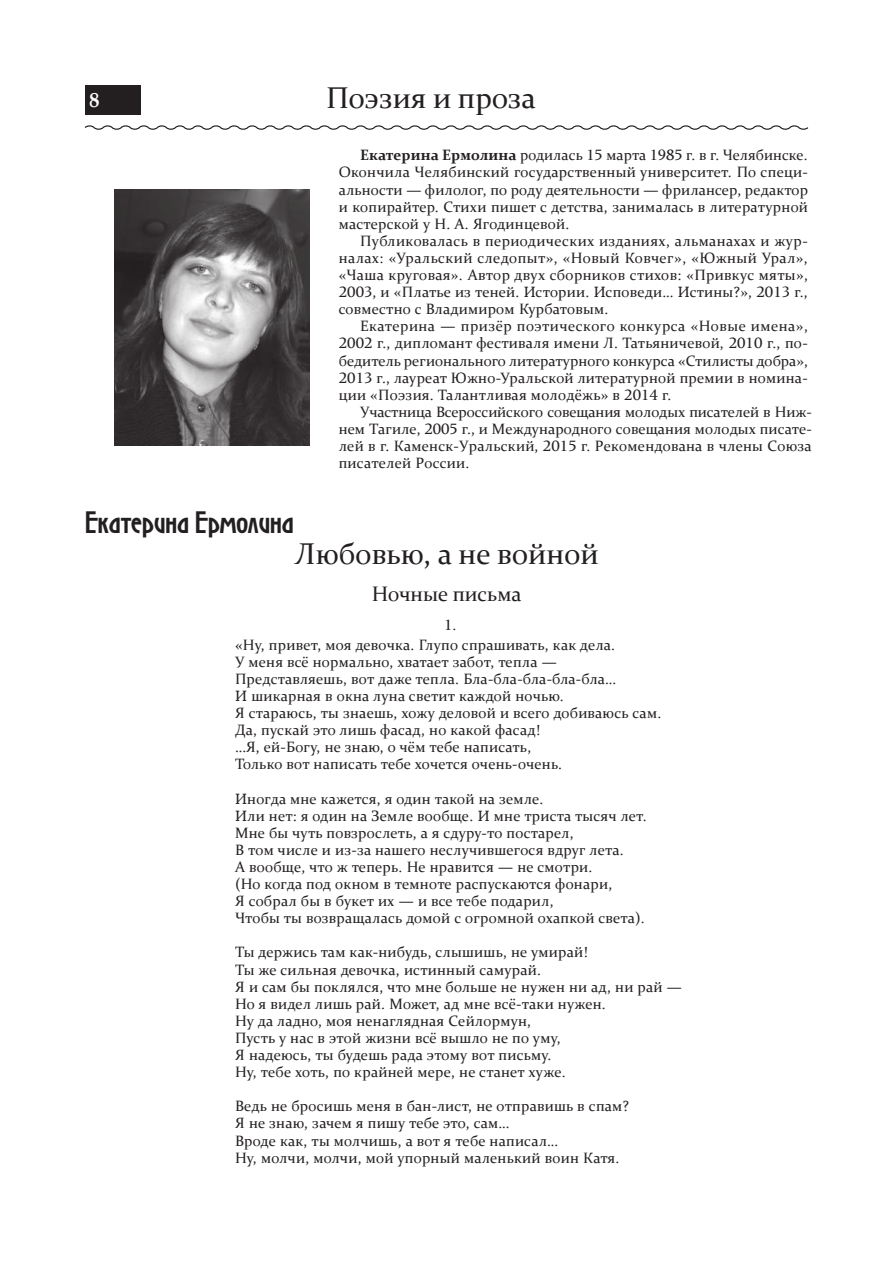
<style>
.page{position:relative;width:893px;height:1263px;background:#fff}
.page>*{position:absolute;margin:0;border:0;box-sizing:border-box;transform-origin:0 0}
.t1{font:30px "Constantia";color:#231f20}
.t2{font:700 27px "Secession";color:#231f20}
.t3{font:21px "Constantia";color:#231f20}
.t4{font:700 21px "Palatino Linotype";color:#fff}
.t5{font:15px/17.1px "Constantia";letter-spacing:.01em;color:#231f20}
.s1{font-weight:700}
</style>
<div class="page">
<div style="left:85px;top:85px;width:56px;height:29px;background:#231f20"></div>
<svg style="left:84px;top:125px;width:725px;height:5px"></svg>
<img style="left:115px;top:190px;width:195px;height:255px">
<h3 class="t4" style="left:89px;top:88px;width:12px">8</h3>
<h1 class="t1" style="left:326px;top:77px;width:211px">Поэзия и проза</h1>
<p class="t5" style="left:339px;top:146px;width:471px;text-align:justify;text-indent:21px"><span class="s1">Екатерина Ермолина</span> родилась 15 марта 1985 г. в г. Челябинске.<br>Окончила Челябинский государственный университет. По специ&shy;альности — филолог, по роду деятельности — фрилансер, редактор и копирайтер. Стихи пишет с детства, занималась в литературной мастерской у Н. А. Ягодинцевой.</p>
<p class="t5" style="left:339px;top:232px;width:471px;text-align:justify;text-indent:21px">Публиковалась в периодических изданиях, альманахах и жур&shy;налах: «Уральский следопыт», «Новый Ковчег», «Южный Урал», «Чаша круговая». Автор двух сборников стихов: «Привкус мяты», 2003, и «Платье из теней. Истории. Исповеди… Истины?», 2013 г., совместно с Владимиром Курбатовым.</p>
<p class="t5" style="left:339px;top:317px;width:471px;text-align:justify;text-indent:21px">Екатерина — призёр поэтического конкурса «Новые имена», 2002 г., дипломант фестиваля имени Л. Татьяничевой, 2010 г., по&shy;бедитель регионального литературного конкурса «Стилисты добра», 2013 г., лауреат Южно-Уральской литературной премии в номина&shy;ции «Поэзия. Талантливая молодёжь» в 2014 г.</p>
<p class="t5" style="left:339px;top:403px;width:474px;text-align:justify;text-indent:21px">Участница Всероссийского совещания молодых писателей в Ниж&shy;нем Тагиле, 2005 г., и Международного совещания молодых писате&shy;лей в г. Каменск-Уральский, 2015 г. Рекомендована в члены Союза писателей России.</p>
<h2 class="t2" style="left:85px;top:506px;width:210px">Екатерина Ермолина</h2>
<h1 class="t1" style="left:294px;top:533px;width:306px">Любовью, а не войной</h1>
<h3 class="t3" style="left:372px;top:579px;width:151px">Ночные письма</h3>
<p class="t5" style="left:235px;top:615px;width:382px;line-height:19.2px;text-indent:209px">1.<br>«Ну, привет, моя девочка. Глупо спрашивать, как дела.</p>
<p class="t5" style="left:235px;top:652px;width:428px">У меня всё нормально, хватает забот, тепла — Представляешь, вот даже тепла. Бла-бла-бла-бла-бла…<br>И шикарная в окна луна светит каждой ночью.<br>Я стараюсь, ты знаешь, хожу деловой и всего добиваюсь сам.<br>Да, пускай это лишь фасад, но какой фасад!<br>…Я, ей-Богу, не знаю, о чём тебе написать,<br>Только вот написать тебе хочется очень-очень.</p>
<p class="t5" style="left:235px;top:789px;width:413px">Иногда мне кажется, я один такой на земле.<br>Или нет: я один на Земле вообще. И мне триста тысяч лет.<br>Мне бы чуть повзрослеть, а я сдуру-то постарел,<br>В том числе и из-за нашего неслучившегося вдруг лета.<br>А вообще, что ж теперь. Не нравится — не смотри.<br>(Но когда под окном в темноте распускаются фонари,<br>Я собрал бы в букет их — и все тебе подарил,<br>Чтобы ты возвращалась домой с огромной охапкой света).</p>
<p class="t5" style="left:235px;top:943px;width:448px">Ты держись там как-нибудь, слышишь, не умирай!<br>Ты же сильная девочка, истинный самурай.<br>Я и сам бы поклялся, что мне больше не нужен ни ад, ни рай — Но я видел лишь рай. Может, ад мне всё-таки нужен.<br>Ну да ладно, моя ненаглядная Сейлормун,<br>Пусть у нас в этой жизни всё вышло не по уму,<br>Я надеюсь, ты будешь рада этому вот письму.<br>Ну, тебе хоть, по крайней мере, не станет хуже.</p>
<p class="t5" style="left:235px;top:1097px;width:396px">Ведь не бросишь меня в бан-лист, не отправишь в спам?<br>Я не знаю, зачем я пишу тебе это, сам…<br>Вроде как, ты молчишь, а вот я тебе написал…<br>Ну, молчи, молчи, мой упорный маленький воин Катя.</p>
</div>
